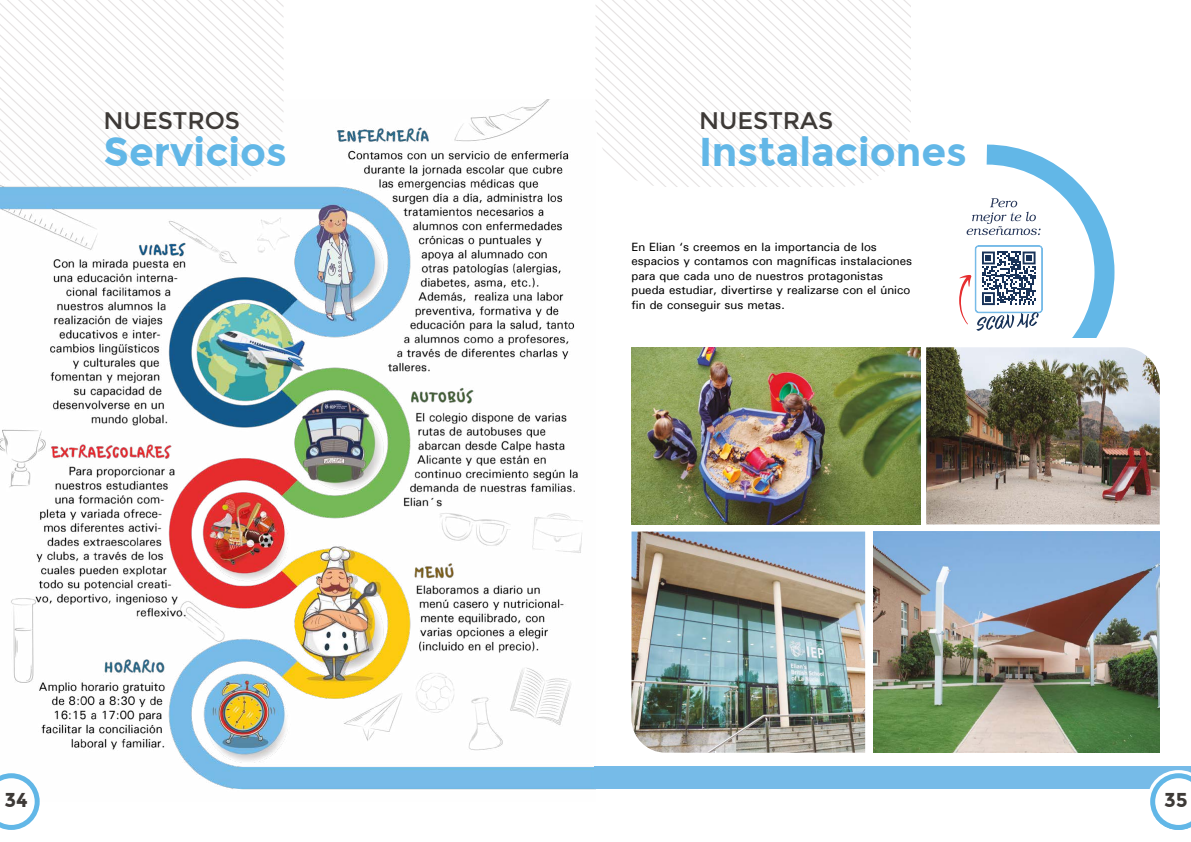
<style>
.page{position:relative;width:1191px;height:842px;background:#fff}
.page>*{position:absolute;margin:0;border:0;box-sizing:border-box;transform-origin:0 0}
.t1{font:700 40px "Montserrat";color:#62b7e7}
.t2{font:24px "Montserrat";color:#3e3a37}
.t3{font:700 20px "Montserrat";color:#3e3a37}
.t4{font:12px/14.4px "Utah";color:#000}
</style>
<div class="page">
<svg style="left:0;top:801px;width:40px;height:29px"></svg>
<svg style="left:0;top:0;width:283px;height:99px"></svg>
<img style="left:0;top:99px;width:595px;height:702px">
<svg style="left:969px;top:144px;width:146px;height:194px"></svg>
<svg style="left:595px;top:0;width:316px;height:187px"></svg>
<div style="left:594px;top:766px;width:597px;height:23px;background:#76bbe8"></div>
<svg style="left:1149px;top:770px;width:42px;height:60px"></svg>
<img style="left:631px;top:347px;width:289px;height:177px">
<img style="left:926px;top:347px;width:233px;height:177px">
<img style="left:631px;top:531px;width:234px;height:222px">
<img style="left:873px;top:532px;width:286px;height:221px">
<svg style="left:966px;top:198px;width:74px;height:37px"></svg>
<svg style="left:959px;top:245px;width:84px;height:86px"></svg>
<h2 class="t2" style="left:103px;top:106px;width:138px">NUESTROS</h2>
<h1 class="t1" style="left:103px;top:128px;width:185px">Servicios</h1>
<h3 class="t3" style="left:4px;top:788px;width:25px">34</h3>
<h2 class="t2" style="left:699px;top:106px;width:136px">NUESTRAS</h2>
<h1 class="t1" style="left:699px;top:128px;width:269px">Instalaciones</h1>
<p class="t4" style="left:631px;top:240px;width:282px">En Elian ‘s creemos en la importancia de los espacios y contamos con magníficas instalaciones para que cada uno de nuestros protagonistas pueda estudiar, divertirse y realizarse con el único fin de conseguir sus metas.</p>
<h3 class="t3" style="left:1164px;top:788px;width:25px">35</h3>
</div>
